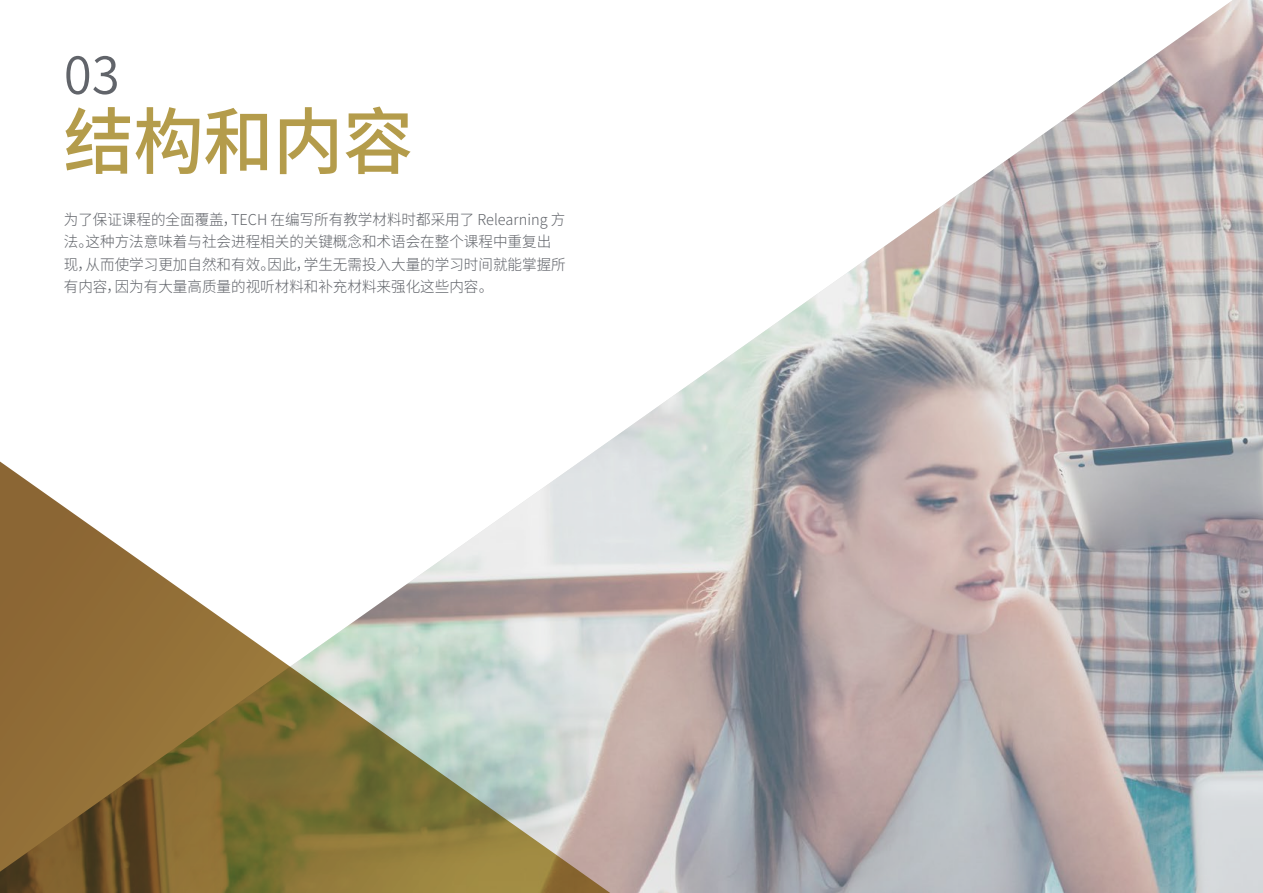
<style>
.page{position:relative;width:1263px;height:893px;background:#fff}
.page>*{position:absolute;margin:0;border:0;box-sizing:border-box;transform-origin:0 0}
.t1{font:500 72px "Source Han Sans CN";color:#b49c4b}
.t2{font:52.5px "Source Han Sans CN";color:#61646a}
.t3{font:300 15px/22.5px "Source Han Sans CN";color:#61646a}
</style>
<div class="page">
<img style="left:602px;top:0;width:661px;height:893px">
<svg style="left:0;top:446px;width:640px;height:447px"></svg>
<h2 class="t2" style="left:64px;top:45px;width:57px">03</h2>
<h1 class="t1" style="left:64px;top:101px;width:351px">结构和内容</h1>
<p class="t3" style="left:64px;top:208px;width:503px">为了保证课程的全面覆盖，TECH 在编写所有教学材料时都采用了 Relearning 方法。这种方法意味着与社会进程相关的关键概念和术语会在整个课程中重复出现，从而使学习更加自然和有效。因此，学生无需投入大量的学习时间就能掌握所有内容，因为有大量高质量的视听材料和补充材料来强化这些内容。</p>
</div>
